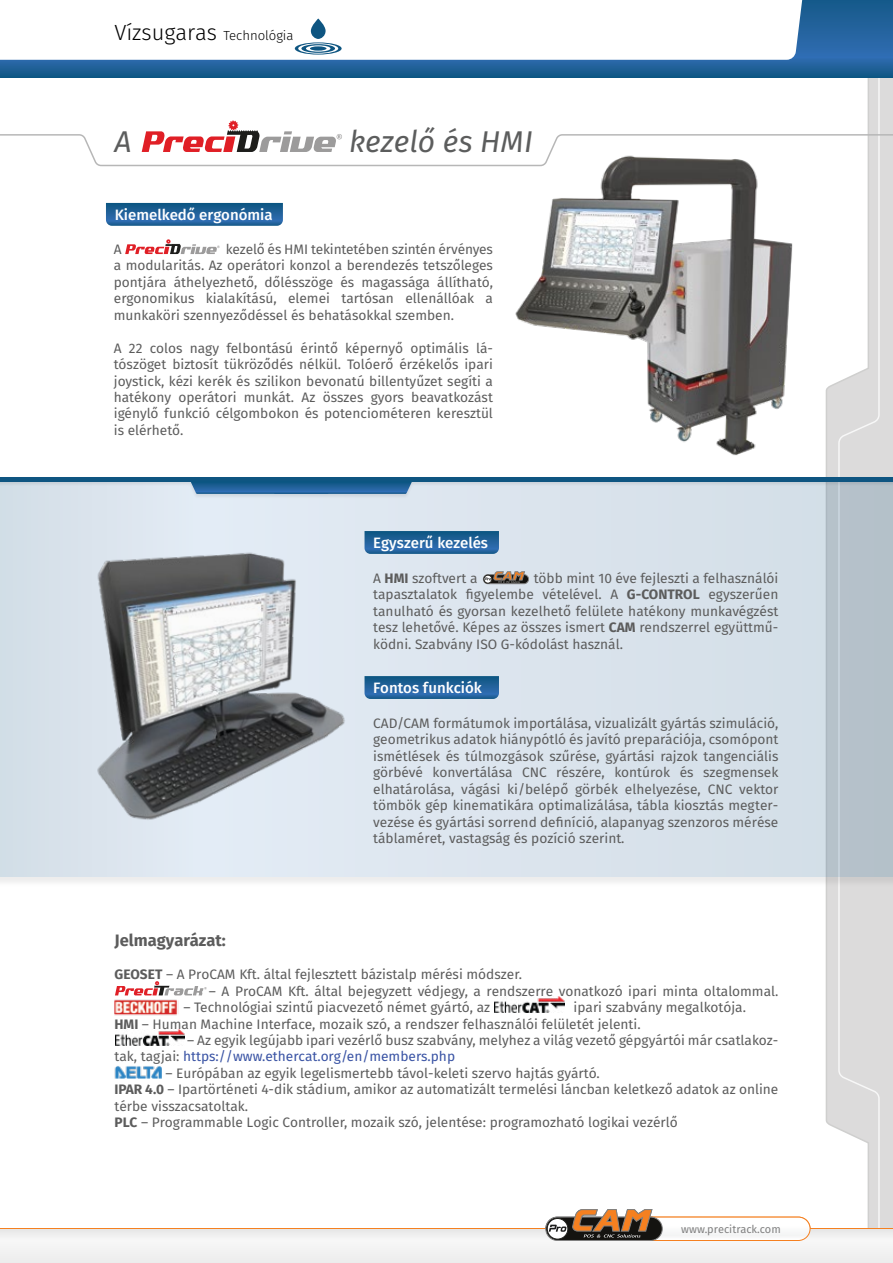
<style>
.page{position:relative;width:893px;height:1263px;background:#fff}
.page>*{position:absolute;margin:0;border:0;box-sizing:border-box;transform-origin:0 0}
.t1{font:italic 30px "Fira Sans";color:#5c5d5d}
.t2{font:700 16.5px "Fira Sans";color:#5c5c5c}
.t3{font:500 15px "Fira Sans";color:#fff}
.t4{font:13.65px/16.5px "Fira Sans";color:#5c5c5c;text-align:justify}
.t5{font:300 13.2px "Fira Sans";color:#000}
.t6{font:10.95px "Fira Sans";color:#818181}
.s1{font-size:21.9px}
.s2{font-weight:700}
.s3{color:#3953a4}
</style>
<div class="page">
<svg style="left:106px;top:203px;width:177px;height:23px;background:#22629a"></svg>
<svg style="left:825px;top:78px;width:68px;height:1150px"></svg>
<svg style="left:837px;top:78px;width:43px;height:1150px"></svg>
<svg style="left:0;top:120px;width:893px;height:47px"></svg>
<svg style="left:125px;top:239px;width:95px;height:15px"></svg>
<svg style="left:0;top:0;width:893px;height:78px;background:#1e6097"></svg>
<svg style="left:0;top:0;width:802px;height:60px"></svg>
<svg style="left:295px;top:19px;width:47px;height:36px"></svg>
<div style="left:0;top:1229px;width:893px;height:34px;background:#f1f1f1"></div>
<hr style="left:0;top:1228px;width:893px;height:1px;background:#f58020">
<div style="left:629px;top:1217px;width:181px;height:23px;background:#fbfbfb;border-radius:12px"></div>
<div style="left:628px;top:1217px;width:182px;height:24px;border:1px solid #f58020;border-radius:12px"></div>
<svg style="left:546px;top:1217px;width:116px;height:23px"></svg>
<div style="left:545px;top:1217px;width:118px;height:24px;border:1px solid #818181;border-radius:12px"></div>
<div style="left:547px;top:1218px;width:21px;height:21px;background:#fff;border-radius:50%"></div>
<div style="left:547px;top:1218px;width:21px;height:21px;border:1px solid #20201c;border-radius:50%"></div>
<svg style="left:549px;top:1224px;width:17px;height:8px"></svg>
<svg style="left:572px;top:1209px;width:81px;height:28px;background:#8f6541"></svg>
<img style="left:0;top:877px;width:893px;height:11px">
<svg style="left:0;top:500px;width:893px;height:377px;background:#d5dfe8"></svg>
<div style="left:0;top:477px;width:893px;height:5px;background:#0e5581"></div>
<svg style="left:191px;top:482px;width:221px;height:12px;background:#25649c"></svg>
<div style="left:483px;top:575px;width:45px;height:9px;background:#141310;border-radius:5px"></div>
<div style="left:483px;top:574px;width:46px;height:10px;border:1px solid #818181;border-radius:5px"></div>
<svg style="left:484px;top:569px;width:41px;height:14px"></svg>
<img style="left:64px;top:537px;width:307px;height:307px">
<img style="left:459px;top:144px;width:425px;height:323px">
<svg style="left:365px;top:531px;width:134px;height:23px;background:#21629a"></svg>
<svg style="left:365px;top:676px;width:134px;height:23px;background:#21629a"></svg>
<img style="left:495px;top:997px;width:69px;height:15px">
<img style="left:115px;top:1029px;width:70px;height:16px">
<img style="left:114px;top:995px;width:64px;height:21px">
<img style="left:114px;top:1066px;width:48px;height:12px">
<svg style="left:115px;top:981px;width:92px;height:14px"></svg>
<p class="t5" style="left:114px;top:26px;width:181px"><span class="s1">Vízsugaras</span> Technológia</p>
<h1 class="t1" style="left:115px;top:121px;width:19px">A</h1>
<h1 class="t1" style="left:349px;top:121px;width:185px">kezelő és HMI</h1>
<p class="t3" style="left:115px;top:204px;width:160px">Kiemelkedő ergonómia</p>
<p class="t4" style="left:114px;top:242px;width:381px;text-indent:112px">kezelő és HMI tekintetében szintén érvényes a modularitás. Az operátori konzol a berendezés tetszőleges pontjára áthelyezhető, dőlésszöge és magassága állítható, ergonomikus kialakítású, elemei tartósan ellenállóak a munkaköri szennyeződéssel és behatásokkal szemben.</p>
<p class="t4" style="left:114px;top:341px;width:381px">A 22 colos nagy felbontású érintő képernyő optimális lá&shy;tószöget biztosít tükröződés nélkül. Tolóerő érzékelős ipari joystick, kézi kerék és szilikon bevonatú billentyűzet segíti a hatékony operátori munkát. Az összes gyors beavatkozást igénylő funkció célgombokon és potenciométeren keresztül is elérhető.</p>
<p class="t4" style="left:114px;top:242px;width:9px">A</p>
<p class="t3" style="left:373px;top:533px;width:116px">Egyszerű kezelés</p>
<p class="t4" style="left:373px;top:571px;width:407px;text-indent:160px">több mint 10 éve fejleszti a felhasználói tapasztalatok figyelembe vételével. A <span class="s2">G-CONTROL</span> egyszerűen tanulható és gyorsan kezelhető felülete hatékony munkavégzést tesz lehetővé. Képes az összes ismert <span class="s2">CAM</span> rendszerrel együttmű&shy;ködni. Szabvány ISO G-kódolást használ.</p>
<p class="t4" style="left:373px;top:571px;width:106px">A <span class="s2">HMI</span> szoftvert a</p>
<p class="t3" style="left:373px;top:678px;width:110px">Fontos funkciók</p>
<p class="t4" style="left:373px;top:716px;width:407px">CAD/CAM formátumok importálása, vizualizált gyártás szimuláció, geometrikus adatok hiánypótló és javító preparációja, csomópont ismétlések és túlmozgások szűrése, gyártási rajzok tangenciális görbévé konvertálása CNC részére, kontúrok és szegmensek elhatárolása, vágási ki/belépő görbék elhelyezése, CNC vektor tömbök gép kinematikára optimalizálása, tábla kiosztás megter&shy;vezése és gyártási sorrend definíció, alapanyag szenzoros mérése táblaméret, vastagság és pozíció szerint.</p>
<p class="t2" style="left:115px;top:929px;width:113px">Jelmagyarázat:</p>
<p class="t4" style="left:115px;top:967px;width:409px"><span class="s2">GEOSET</span> – A ProCAM Kft. által fejlesztett bázistalp mérési módszer.</p>
<p class="t4" style="left:209px;top:984px;width:571px">– A ProCAM Kft. által bejegyzett védjegy, a rendszerre vonatkozó ipari minta oltalommal.</p>
<p class="t4" style="left:183px;top:1000px;width:308px">– Technológiai szintű piacvezető német gyártó, az</p>
<p class="t4" style="left:115px;top:1000px;width:633px;text-indent:459px">ipari szabvány megalkotója.<br><span class="s2">HMI</span> – Human Machine Interface, mozaik szó, a rendszer felhasználói felületét jelenti.</p>
<p class="t4" style="left:115px;top:1033px;width:665px;text-indent:73px">– Az egyik legújabb ipari vezérlő busz szabvány, melyhez a világ vezető gépgyártói már csatlakoz&shy;tak, tagjai: <span class="s3">https://www.ethercat.org/en/members.php</span></p>
<p class="t4" style="left:115px;top:1066px;width:665px;text-align:left;text-indent:51px">– Európában az egyik legelismertebb távol-keleti szervo hajtás gyártó.<br><span class="s2">IPAR 4.0</span> – Ipartörténeti 4-dik stádium, amikor az automatizált termelési láncban keletkező adatok az online térbe visszacsatoltak.<br><span class="s2">PLC</span> – Programmable Logic Controller, mozaik szó, jelentése: programozható logikai vezérlő</p>
<p class="t6" style="left:681px;top:1221px;width:101px">www.precitrack.com</p>
</div>
